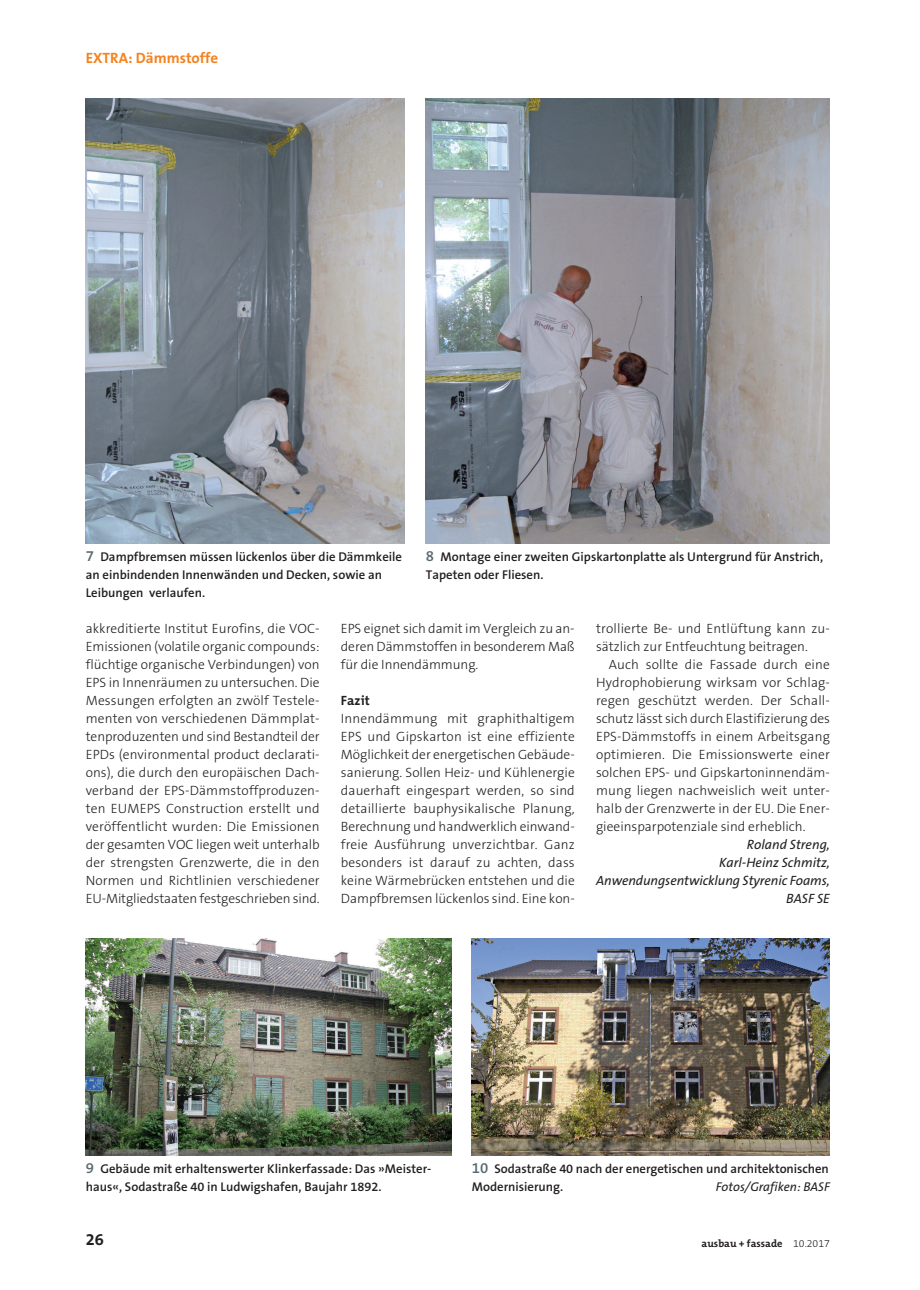
<style>
.page{position:relative;width:920px;height:1290px;background:#fff}
.page>*{position:absolute;margin:0;border:0;box-sizing:border-box;transform-origin:0 0}
.t1{font:700 16.5px "The Mix B7";color:#231f20}
.t2{font:700 15px "The Sans B7";color:#f58220}
.t3{font:300 13.5px/18px "The Sans B3";color:#231f20;text-align:justify}
.t4{font:italic 13.5px/18px "The Sans B5 Plain";letter-spacing:-.005em;color:#231f20;text-align:right}
.t5{font:700 13.5px "The Mix B7";color:#231f20}
.t6{font:600 12.75px/18px "The Sans B6";color:#231f20}
.t7{font:italic 12.75px "The Sans B5 Plain";color:#231f20}
.t8{font:700 10.5px "The Mix B7";color:#231f20}
.s1{font-size:15px;color:#596a70}
.s2{font-family:"The Sans B3";font-weight:300}
</style>
<div class="page">
<img style="left:426px;top:99px;width:404px;height:445px">
<img style="left:86px;top:99px;width:319px;height:445px">
<img style="left:86px;top:939px;width:365px;height:216px">
<img style="left:472px;top:939px;width:358px;height:216px">
<p class="t2" style="left:86px;top:50px;width:134px">EXTRA: Dämmstoffe</p>
<p class="t6" style="left:86px;top:548px;width:318px"><span class="s1">7</span> Dampfbremsen müssen lückenlos über die Dämmkeile an einbindenden Innenwänden und Decken, sowie an<br>Leibungen verlaufen.</p>
<p class="t6" style="left:426px;top:548px;width:399px"><span class="s1">8</span> Montage einer zweiten Gipskartonplatte als Untergrund für Anstrich,<br>Tapeten oder Fliesen.</p>
<p class="t3" style="left:86px;top:620px;width:235px">akkreditierte Institut Eurofins, die VOC-Emissionen (volatile organic compounds: flüchtige organische Verbindungen) von EPS in Innenräumen zu untersuchen. Die Messungen erfolgten an zwölf Testele&shy;menten von verschiedenen Dämmplat&shy;tenproduzenten und sind Bestandteil der EPDs (environmental product declarati&shy;ons), die durch den europäischen Dach&shy;verband der EPS-Dämmstoffproduzen&shy;ten EUMEPS Construction erstellt und veröffentlicht wurden: Die Emissionen der gesamten VOC liegen weit unterhalb der strengsten Grenzwerte, die in den Normen und Richtlinien verschiedener EU-Mitgliedstaaten festgeschrieben sind.</p>
<p class="t3" style="left:341px;top:620px;width:235px">EPS eignet sich damit im Vergleich zu an&shy;deren Dämmstoffen in besonderem Maß für die Innendämmung.</p>
<p class="t5" style="left:341px;top:693px;width:30px">Fazit</p>
<p class="t3" style="left:341px;top:710px;width:235px">Innendämmung mit graphithaltigem EPS und Gipskarton ist eine effiziente Möglichkeit der energetischen Gebäude&shy;sanierung. Sollen Heiz- und Kühlenergie dauerhaft eingespart werden, so sind detaillierte bauphysikalische Planung, Berechnung und handwerklich einwand&shy;freie Ausführung unverzichtbar. Ganz besonders ist darauf zu achten, dass keine Wärmebrücken entstehen und die Dampfbremsen lückenlos sind. Eine kon-</p>
<p class="t3" style="left:596px;top:620px;width:235px">trollierte Be- und Entlüftung kann zu&shy;sätzlich zur Entfeuchtung beitragen.</p>
<p class="t3" style="left:596px;top:656px;width:235px;text-indent:13px">Auch sollte die Fassade durch eine Hydrophobierung wirksam vor Schlag&shy;regen geschützt werden. Der Schall&shy;schutz lässt sich durch Elastifizierung des EPS-Dämmstoffs in einem Arbeitsgang optimieren. Die Emissionswerte einer solchen EPS- und Gipskartoninnendäm&shy;mung liegen nachweislich weit unter&shy;halb der Grenzwerte in der EU. Die Ener&shy;gieeinsparpotenziale sind erheblich.</p>
<p class="t4" style="left:596px;top:836px;width:235px">Roland Streng,<br>Karl-Heinz Schmitz,<br>Anwendungsentwicklung Styrenic Foams,<br>BASF SE</p>
<p class="t6" style="left:86px;top:1160px;width:347px"><span class="s1">9</span> Gebäude mit erhaltenswerter Klinkerfassade: Das »Meister&shy;haus«, Sodastraße 40 in Ludwigshafen, Baujahr 1892.</p>
<p class="t6" style="left:472px;top:1160px;width:359px"><span class="s1">10</span> Sodastraße 40 nach der energetischen und architektonischen<br>Modernisierung.</p>
<p class="t7" style="left:716px;top:1180px;width:116px">Fotos/Grafiken: BASF</p>
<p class="t1" style="left:86px;top:1230px;width:20px">26</p>
<p class="t8" style="left:702px;top:1238px;width:130px">ausbau + fassade <span class="s2">10.2017</span></p>
</div>
